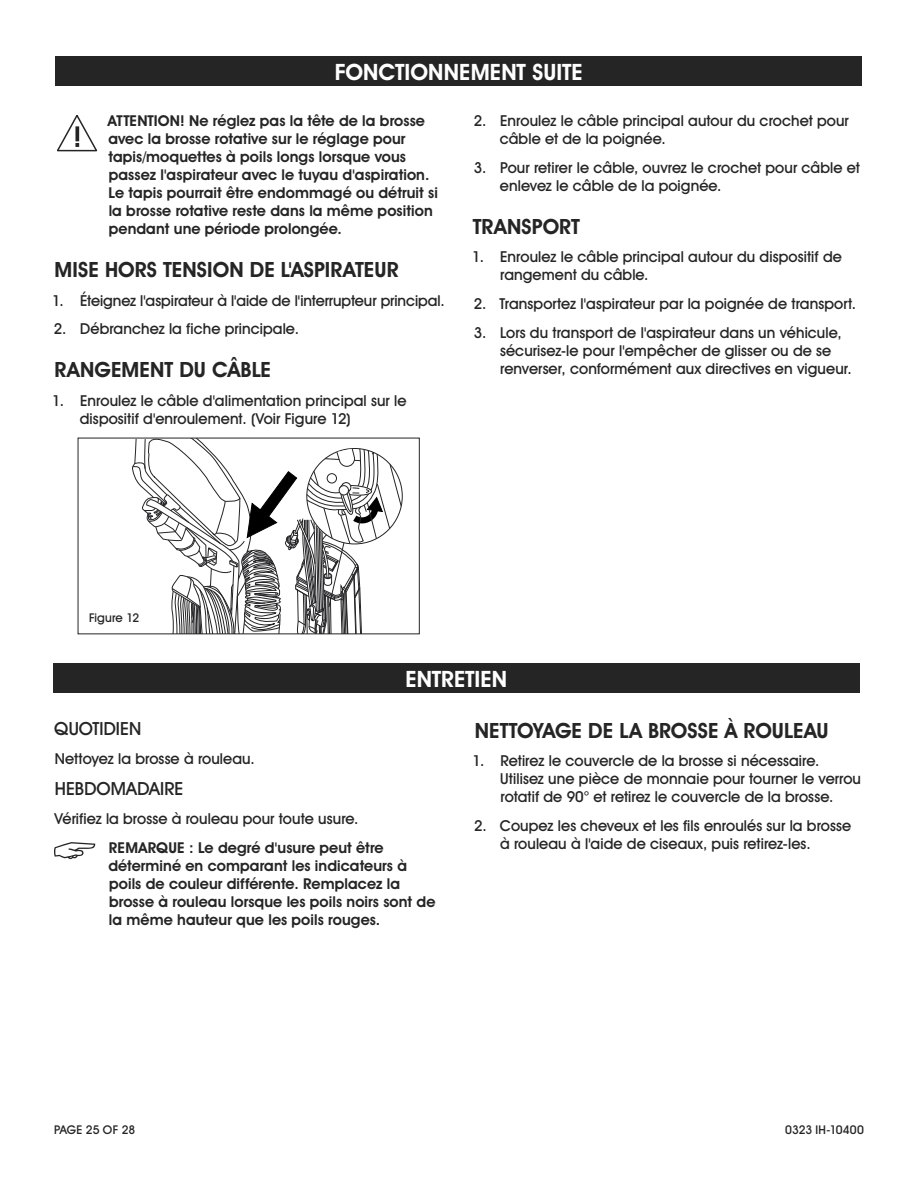
<style>
.page{position:relative;width:918px;height:1188px;background:#fff}
.page>*{position:absolute;margin:0;border:0;box-sizing:border-box;transform-origin:0 0}
.t1{font:700 22.5px "Uline Two Knine";letter-spacing:.005em;color:#fff}
.t2{font:700 21px "Uline Two Knine";letter-spacing:.005em;color:#252525}
.t3{font:18px "Uline Two Knine";letter-spacing:.005em;color:#252525}
.t4{font:15px/18px "Uline Two Knine";letter-spacing:.005em;color:#252525}
.t5{font:700 15px/18px "Uline Two Knine";letter-spacing:.005em;color:#252525}
.t6{font:12px "Uline Two Knine";color:#252525}
</style>
<div class="page">
<div style="left:56px;top:56px;width:806px;height:29px;background:#252525"></div>
<svg style="left:132px;top:440px;width:270px;height:192px"></svg>
<div style="left:78px;top:438px;width:342px;height:196px;border:1px solid #252525"></div>
<svg style="left:57px;top:115px;width:40px;height:36px"></svg>
<div style="left:53px;top:664px;width:807px;height:29px;background:#252525"></div>
<svg style="left:54px;top:842px;width:41px;height:17px"></svg>
<h1 class="t1" style="left:335px;top:58px;width:249px">FONCTIONNEMENT SUITE</h1>
<p class="t5" style="left:108px;top:112px;width:332px">ATTENTION! Ne réglez pas la tête de la brosse avec la brosse rotative sur le réglage pour tapis/moquettes à poils longs lorsque vous passez l'aspirateur avec le tuyau d'aspiration.<br>Le tapis pourrait être endommagé ou détruit si la brosse rotative reste dans la même position pendant une période prolongée.</p>
<h2 class="t2" style="left:54px;top:257px;width:346px">MISE HORS TENSION DE L'ASPIRATEUR</h2>
<p class="t4" style="left:52px;top:291px;width:394px">1. Éteignez l'aspirateur à l'aide de l'interrupteur principal.</p>
<p class="t4" style="left:54px;top:320px;width:247px">2. Débranchez la fiche principale.</p>
<h2 class="t2" style="left:54px;top:357px;width:218px">RANGEMENT DU CÂBLE</h2>
<p class="t4" style="left:80px;top:391px;width:328px;text-indent:-27px">1. Enroulez le câble d'alimentation principal sur le dispositif d'enroulement. (Voir Figure 12)</p>
<p class="t4" style="left:500px;top:111px;width:351px;text-indent:-26px">2. Enroulez le câble principal autour du crochet pour câble et de la poignée.</p>
<p class="t4" style="left:500px;top:158px;width:362px;text-indent:-26px">3. Pour retirer le câble, ouvrez le crochet pour câble et enlevez le câble de la poignée.</p>
<h2 class="t2" style="left:473px;top:213px;width:109px">TRANSPORT</h2>
<p class="t4" style="left:500px;top:248px;width:343px;text-indent:-28px">1. Enroulez le câble principal autour du dispositif de rangement du câble.</p>
<p class="t4" style="left:474px;top:295px;width:384px">2. Transportez l'aspirateur par la poignée de transport.</p>
<p class="t4" style="left:500px;top:323px;width:353px;text-indent:-26px">3. Lors du transport de l'aspirateur dans un véhicule, sécurisez-le pour l'empêcher de glisser ou de se renverser, conformément aux directives en vigueur.</p>
<p class="t6" style="left:89px;top:610px;width:52px">Figure 12</p>
<h1 class="t1" style="left:405px;top:666px;width:103px">ENTRETIEN</h1>
<p class="t3" style="left:54px;top:718px;width:88px">QUOTIDIEN</p>
<p class="t4" style="left:55px;top:750px;width:201px">Nettoyez la brosse à rouleau.</p>
<p class="t3" style="left:55px;top:778px;width:130px">HEBDOMADAIRE</p>
<p class="t4" style="left:55px;top:810px;width:306px">Vérifiez la brosse à rouleau pour toute usure.</p>
<p class="t5" style="left:108px;top:838px;width:329px">REMARQUE : Le degré d'usure peut être déterminé en comparant les indicateurs à poils de couleur différente. Remplacez la brosse à rouleau lorsque les poils noirs sont de la même hauteur que les poils rouges.</p>
<h2 class="t2" style="left:475px;top:718px;width:355px">NETTOYAGE DE LA BROSSE À ROULEAU</h2>
<p class="t4" style="left:500px;top:752px;width:362px;text-indent:-28px">1. Retirez le couvercle de la brosse si nécessaire.<br>Utilisez une pièce de monnaie pour tourner le verrou rotatif de 90° et retirez le couvercle de la brosse.</p>
<p class="t4" style="left:500px;top:817px;width:353px;text-indent:-26px">2. Coupez les cheveux et les fils enroulés sur la brosse à rouleau à l'aide de ciseaux, puis retirez-les.</p>
<p class="t6" style="left:54px;top:1122px;width:83px">PAGE 25 OF 28</p>
<p class="t6" style="left:785px;top:1122px;width:80px">0323 IH-10400</p>
</div>
